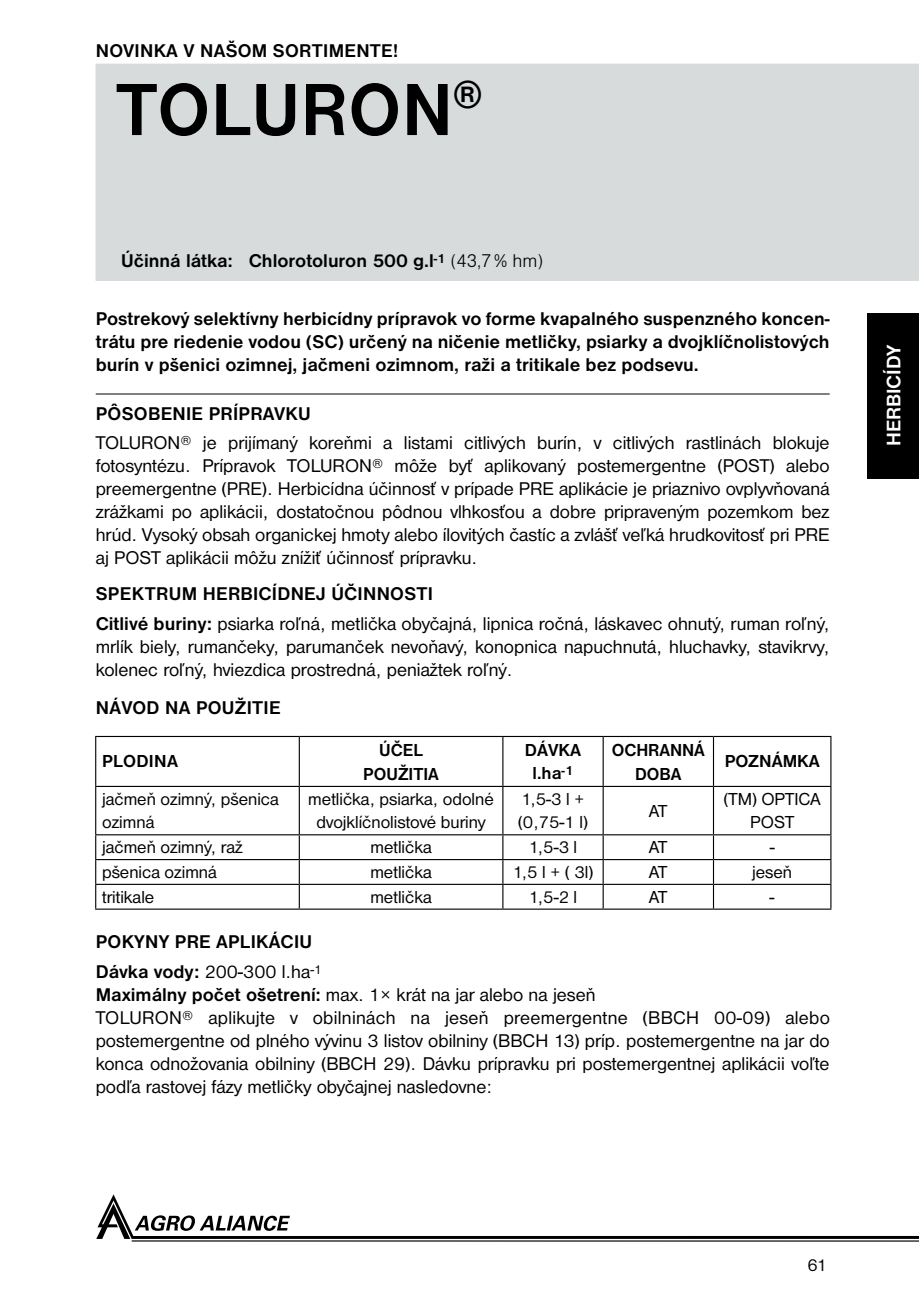
<style>
.page{position:relative;width:919px;height:1308px;background:#fff}
.page>*{position:absolute;margin:0;border:0;box-sizing:border-box;transform-origin:0 0}
.t1{font:700 76.5px "Nimbus Sans DOT";color:#000;scale:.95 1}
.t2{font:700 40.5px "Nimbus Sans DOT";color:#000;scale:.95 1}
.t3{font:700 20.25px "Nimbus Sans DOT";color:#fff}
.t4{font:19.12px/22.9px "Nimbus Sans DOT";color:#000}
.t5{font:700 19.12px/22.9px "Nimbus Sans DOT";color:#000;text-align:justify}
.t6{font:18px/23.6px "Nimbus Sans DOT";color:#000}
.t7{font:700 18px/23.6px "Nimbus Sans DOT";letter-spacing:.015em;color:#000}
.t8{font:700 18px/23.6px "Nimbus Sans DEE";color:#000;text-align:center}
.s1{font-family:"Nimbus Sans DOT Ligh";font-weight:400}
.s2{font-weight:700}
.s3{font-weight:400}
</style>
<div class="page">
<hr style="left:132px;top:1240px;width:786px;height:1px;background:#000">
<svg style="left:96px;top:1194px;width:822px;height:44px"></svg>
<div style="left:96px;top:64px;width:822px;height:217px;background:#d8dbdc"></div>
<div style="left:867px;top:313px;width:51px;height:165px;background:#000"></div>
<div style="left:96px;top:64px;width:733px;height:216px;background:#d8dbdc"></div>
<hr style="left:96px;top:393px;width:733px;height:1px;background:#000">
<hr style="left:95px;top:786px;width:204px;height:1px;background:#000">
<hr style="left:95px;top:787px;width:1px;height:47px;background:#000">
<hr style="left:299px;top:786px;width:204px;height:1px;background:#000">
<hr style="left:299px;top:787px;width:1px;height:47px;background:#000">
<hr style="left:503px;top:786px;width:100px;height:1px;background:#000">
<hr style="left:502px;top:787px;width:1px;height:47px;background:#000">
<hr style="left:603px;top:786px;width:110px;height:1px;background:#000">
<hr style="left:602px;top:787px;width:1px;height:47px;background:#000">
<hr style="left:713px;top:786px;width:118px;height:1px;background:#000">
<hr style="left:712px;top:787px;width:2px;height:47px;background:#000">
<hr style="left:830px;top:787px;width:1px;height:47px;background:#000">
<hr style="left:95px;top:834px;width:204px;height:1px;background:#000">
<hr style="left:299px;top:834px;width:204px;height:1px;background:#000">
<hr style="left:503px;top:834px;width:100px;height:1px;background:#000">
<hr style="left:603px;top:834px;width:110px;height:1px;background:#000">
<hr style="left:713px;top:834px;width:118px;height:1px;background:#000">
<hr style="left:712px;top:835px;width:2px;height:24px;background:#000">
<hr style="left:95px;top:859px;width:204px;height:1px;background:#000">
<hr style="left:299px;top:859px;width:204px;height:1px;background:#000">
<hr style="left:503px;top:859px;width:100px;height:1px;background:#000">
<hr style="left:603px;top:859px;width:110px;height:1px;background:#000">
<hr style="left:713px;top:859px;width:118px;height:1px;background:#000">
<hr style="left:712px;top:860px;width:2px;height:23px;background:#000">
<hr style="left:95px;top:883px;width:204px;height:2px;background:#000">
<svg style="left:95px;top:835px;width:1px;height:73px"></svg>
<hr style="left:299px;top:883px;width:204px;height:2px;background:#000">
<svg style="left:299px;top:835px;width:1px;height:73px"></svg>
<hr style="left:503px;top:883px;width:100px;height:2px;background:#000">
<svg style="left:502px;top:835px;width:1px;height:73px"></svg>
<hr style="left:603px;top:883px;width:110px;height:2px;background:#000">
<svg style="left:602px;top:835px;width:1px;height:73px"></svg>
<hr style="left:713px;top:883px;width:118px;height:2px;background:#000">
<hr style="left:712px;top:885px;width:2px;height:23px;background:#000">
<svg style="left:830px;top:835px;width:1px;height:73px"></svg>
<hr style="left:95px;top:908px;width:204px;height:1px;background:#000">
<hr style="left:299px;top:908px;width:204px;height:1px;background:#000">
<hr style="left:503px;top:908px;width:100px;height:1px;background:#000">
<hr style="left:603px;top:908px;width:110px;height:1px;background:#000">
<hr style="left:713px;top:908px;width:118px;height:1px;background:#000">
<hr style="left:95px;top:736px;width:204px;height:1px;background:#000">
<hr style="left:95px;top:737px;width:1px;height:49px;background:#000">
<hr style="left:299px;top:736px;width:204px;height:1px;background:#000">
<hr style="left:299px;top:737px;width:1px;height:49px;background:#000">
<hr style="left:503px;top:736px;width:100px;height:1px;background:#000">
<hr style="left:502px;top:737px;width:1px;height:49px;background:#000">
<hr style="left:603px;top:736px;width:110px;height:1px;background:#000">
<hr style="left:602px;top:737px;width:1px;height:49px;background:#000">
<hr style="left:713px;top:736px;width:118px;height:1px;background:#000">
<hr style="left:712px;top:737px;width:2px;height:49px;background:#000">
<hr style="left:830px;top:737px;width:1px;height:49px;background:#000">
<p class="t5" style="left:96px;top:40px;width:13px">NOVINKA</p>
<p class="t5" style="left:183px;top:40px;width:12px">VNA</p>
<p class="t5" style="left:226px;top:40px;width:61px">ŠOM SORTIMENTE</p>
<p class="t5" style="left:393px;top:40px;width:7px">!</p>
<h1 class="t1" style="left:116px;top:67px;width:195px">TOLURON</h1>
<h2 class="t2" style="left:453px;top:72px;width:32px">®</h2>
<p class="t5" style="left:121px;top:250px;width:423px">Účinná látka: Chlorotoluron 500 g.l<sup>-1</sup> <span class="s1">(43,7% hm)</span></p>
<p class="t5" style="left:96px;top:308px;width:735px">Postrekový selektívny herbicídny prípravok vo forme kvapalného suspenzného koncen&shy;trátu pre riedenie vodou (SC) určený na ničenie metličky, psiarky a dvojklíčnolistových burín v pšenici ozimnej, jačmeni ozimnom, raži a tritikale bez podsevu.</p>
<p class="t5" style="left:96px;top:402px;width:39px">PÔSOBENIE</p>
<p class="t4" style="left:96px;top:399px;width:735px;line-height:29.2px;text-indent:113px"><span class="s2">PRÍPRAVKU<br></span>TOLURON<sup>®</sup> je prijímaný koreňmi a listami citlivých burín, v citlivých rastlinách blokuje</p>
<p class="t4" style="left:96px;top:454px;width:735px;text-align:justify">fotosyntézu. Prípravok TOLURON<sup>®</sup> môže byť aplikovaný postemergentne (POST) alebo preemergentne (PRE). Herbicídna účinnosť v prípade PRE aplikácie je priaznivo ovplyvňovaná zrážkami po aplikácii, dostatočnou pôdnou vlhkosťou a dobre pripraveným pozemkom bez hrúd. Vysoký obsah organickej hmoty alebo ílovitých častíc a zvlášť veľká hrudkovitosť pri PRE aj POST aplikácii môžu znížiť účinnosť prípravku.</p>
<p class="t4" style="left:96px;top:578px;width:735px;line-height:30.4px"><span class="s2">Spektrum herbicídnej účinnosti<br>Citlivé buriny:</span> psiarka roľná, metlička obyčajná, lipnica ročná, láskavec ohnutý, ruman roľný,</p>
<p class="t4" style="left:96px;top:635px;width:735px">mrlík biely, rumančeky, parumanček nevoňavý, konopnica napuchnutá, hluchavky, stavikrvy, kolenec roľný, hviezdica prostredná, peniažtek roľný.</p>
<p class="t5" style="left:96px;top:696px;width:14px">NÁVOD</p>
<p class="t5" style="left:165px;top:696px;width:54px">NA POUŽITIE</p>
<p class="t7" style="left:102px;top:750px;width:77px">Plodina</p>
<p class="t8" style="left:363px;top:738px;width:77px">ÚČEL<br>POUŽITIA</p>
<p class="t7" style="left:532px;top:738px;width:42px;text-indent:-8px">DÁVKA l.ha<sup>-1</sup></p>
<p class="t8" style="left:611px;top:738px;width:95px">OCHRANNÁ<br>DOBA</p>
<p class="t7" style="left:724px;top:750px;width:24px">POZNÁMKA</p>
<p class="t6" style="left:102px;top:787px;width:178px">jačmeň ozimný, pšenica ozimná</p>
<p class="t6" style="left:308px;top:787px;width:187px;text-align:center">metlička, psiarka, odolné dvojklíčnolistové buriny</p>
<p class="t6" style="left:518px;top:787px;width:71px">1,5-3 l + (0,75-1 l)</p>
<p class="t6" style="left:649px;top:799px;width:20px">AT</p>
<p class="t6" style="left:723px;top:787px;width:98px;text-align:center">(TM) OPTICA<br>POST</p>
<p class="t6" style="left:102px;top:835px;width:142px">jačmeň ozimný, raž</p>
<p class="t6" style="left:370px;top:835px;width:63px">metlička</p>
<p class="t6" style="left:529px;top:835px;width:50px">1,5-3 l</p>
<p class="t6" style="left:649px;top:835px;width:20px">AT</p>
<p class="t6" style="left:769px;top:835px;width:7px">-</p>
<p class="t6" style="left:102px;top:860px;width:116px">pšenica ozimná</p>
<p class="t6" style="left:370px;top:860px;width:63px">metlička</p>
<p class="t6" style="left:512px;top:860px;width:82px">1,5 l + ( 3l)</p>
<p class="t6" style="left:649px;top:860px;width:20px">AT</p>
<p class="t6" style="left:752px;top:860px;width:41px">jeseň</p>
<p class="t6" style="left:102px;top:885px;width:54px">tritikale</p>
<p class="t6" style="left:370px;top:885px;width:63px">metlička</p>
<p class="t6" style="left:528px;top:885px;width:50px">1,5-2 l</p>
<p class="t6" style="left:649px;top:885px;width:20px">AT</p>
<p class="t6" style="left:769px;top:885px;width:7px">-</p>
<p class="t5" style="left:96px;top:926px;width:228px;line-height:30.4px;text-indent:79px">PRE APLIKÁCIU<br>Dávka vody: <span class="s3">200-300 l.ha</span><sup>-1</sup></p>
<p class="t4" style="left:96px;top:983px;width:735px"><span class="s2">Maximálny počet ošetrení:</span> max. 1× krát na jar alebo na jeseň<br>TOLURON<sup>®</sup> aplikujte v obilninách na jeseň preemergentne (BBCH 00-09) alebo postemergentne od plného vývinu 3 listov obilniny (BBCH 13) príp. postemergentne na jar do konca odnožovania obilniny (BBCH 29). Dávku prípravku pri postemergentnej aplikácii voľte podľa rastovej fázy metličky obyčajnej nasledovne:</p>
<p class="t5" style="left:96px;top:930px;width:25px">POKYNY</p>
<p class="t3" style="left:882px;top:446px;width:102px;rotate:-90deg">HERBICÍDY</p>
<p class="t6" style="left:807px;top:1253px;width:21px">61</p>
</div>
